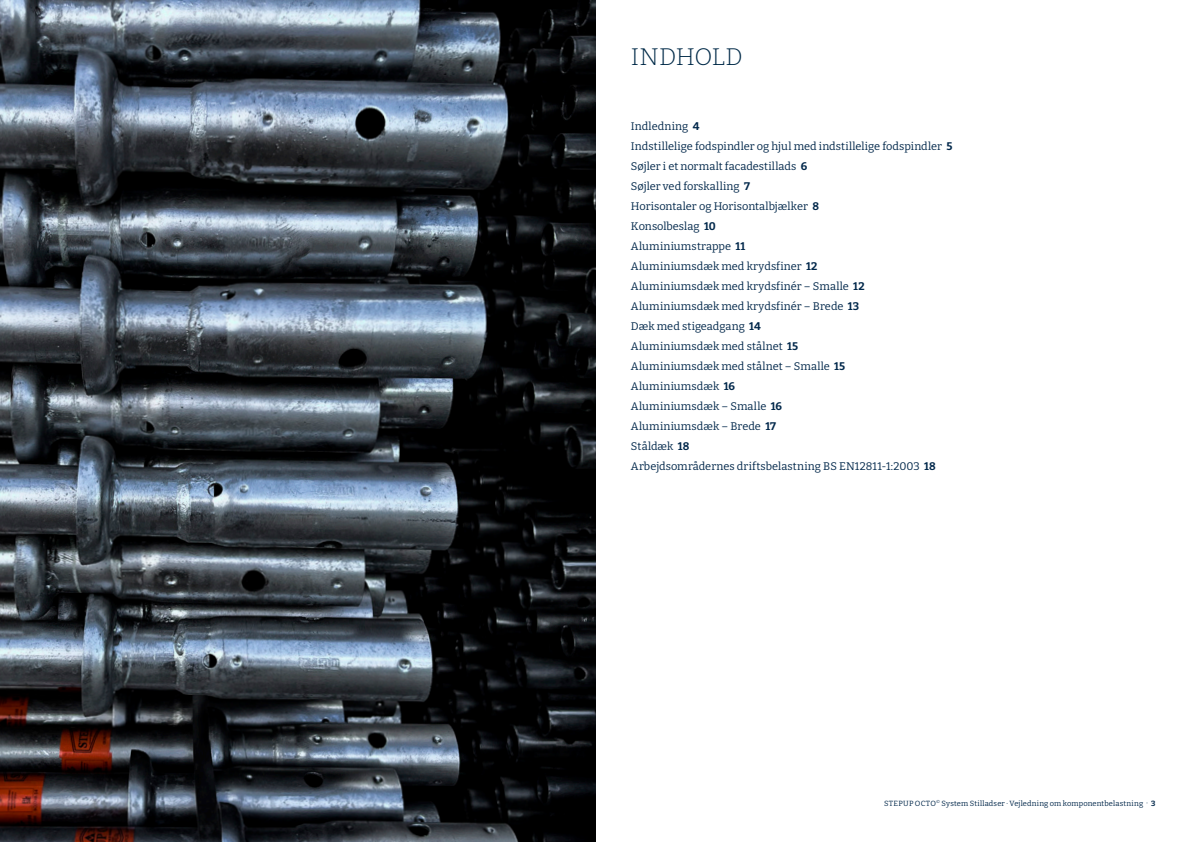
<style>
.page{position:relative;width:1191px;height:842px;background:#fff}
.page>*{position:absolute;margin:0;border:0;box-sizing:border-box;transform-origin:0 0}
.Overskrift{font:300 24px "Bitter";letter-spacing:-.005em;color:#002a48}
.Brødtekst{font:11px "Bitter";letter-spacing:.005em;color:#00274a}
.t1{font:7.5px "Bitter";letter-spacing:.02em;color:#00274a}
.s1{font-weight:700}
</style>
<div class="page">
<img style="left:0;top:0;width:595px;height:842px">
<p class="Overskrift" style="left:631px;top:41px;width:113px">INDHOLD</p>
<p class="Brødtekst" style="left:631px;top:119px;width:70px">Indledning <span class="s1">4</span></p>
<p class="Brødtekst" style="left:631px;top:139px;width:323px">Indstillelige fodspindler og hjul med indstillelige fodspindler <span class="s1">5</span></p>
<p class="Brødtekst" style="left:631px;top:159px;width:178px">Søjler i et normalt facadestillads <span class="s1">6</span></p>
<p class="Brødtekst" style="left:631px;top:179px;width:121px">Søjler ved forskalling <span class="s1">7</span></p>
<p class="Brødtekst" style="left:631px;top:199px;width:190px">Horisontaler og Horisontalbjælker <span class="s1">8</span></p>
<p class="Brødtekst" style="left:631px;top:219px;width:86px">Konsolbeslag <span class="s1">10</span></p>
<p class="Brødtekst" style="left:631px;top:239px;width:116px">Aluminiumstrappe <span class="s1">11</span></p>
<p class="Brødtekst" style="left:631px;top:259px;width:188px">Aluminiumsdæk med krydsfiner <span class="s1">12</span></p>
<p class="Brødtekst" style="left:631px;top:279px;width:235px">Aluminiumsdæk med krydsfinér – Smalle <span class="s1">12</span></p>
<p class="Brødtekst" style="left:631px;top:299px;width:230px">Aluminiumsdæk med krydsfinér – Brede <span class="s1">13</span></p>
<p class="Brødtekst" style="left:631px;top:319px;width:131px">Dæk med stigeadgang <span class="s1">14</span></p>
<p class="Brødtekst" style="left:631px;top:339px;width:169px">Aluminiumsdæk med stålnet <span class="s1">15</span></p>
<p class="Brødtekst" style="left:631px;top:359px;width:216px">Aluminiumsdæk med stålnet – Smalle <span class="s1">15</span></p>
<p class="Brødtekst" style="left:631px;top:379px;width:105px">Aluminiumsdæk <span class="s1">16</span></p>
<p class="Brødtekst" style="left:631px;top:399px;width:153px">Aluminiumsdæk – Smalle <span class="s1">16</span></p>
<p class="Brødtekst" style="left:631px;top:419px;width:146px">Aluminiumsdæk – Brede <span class="s1">17</span></p>
<p class="Brødtekst" style="left:631px;top:439px;width:60px">Ståldæk <span class="s1">18</span></p>
<p class="Brødtekst" style="left:631px;top:459px;width:306px">Arbejdsområdernes driftsbelastning BS EN12811-1:2003 <span class="s1">18</span></p>
<p class="t1" style="left:884px;top:798px;width:273px">STEPUP OCTO<sup>©</sup> System Stilladser · Vejledning om komponentbelastning · <span class="s1">3</span></p>
</div>
